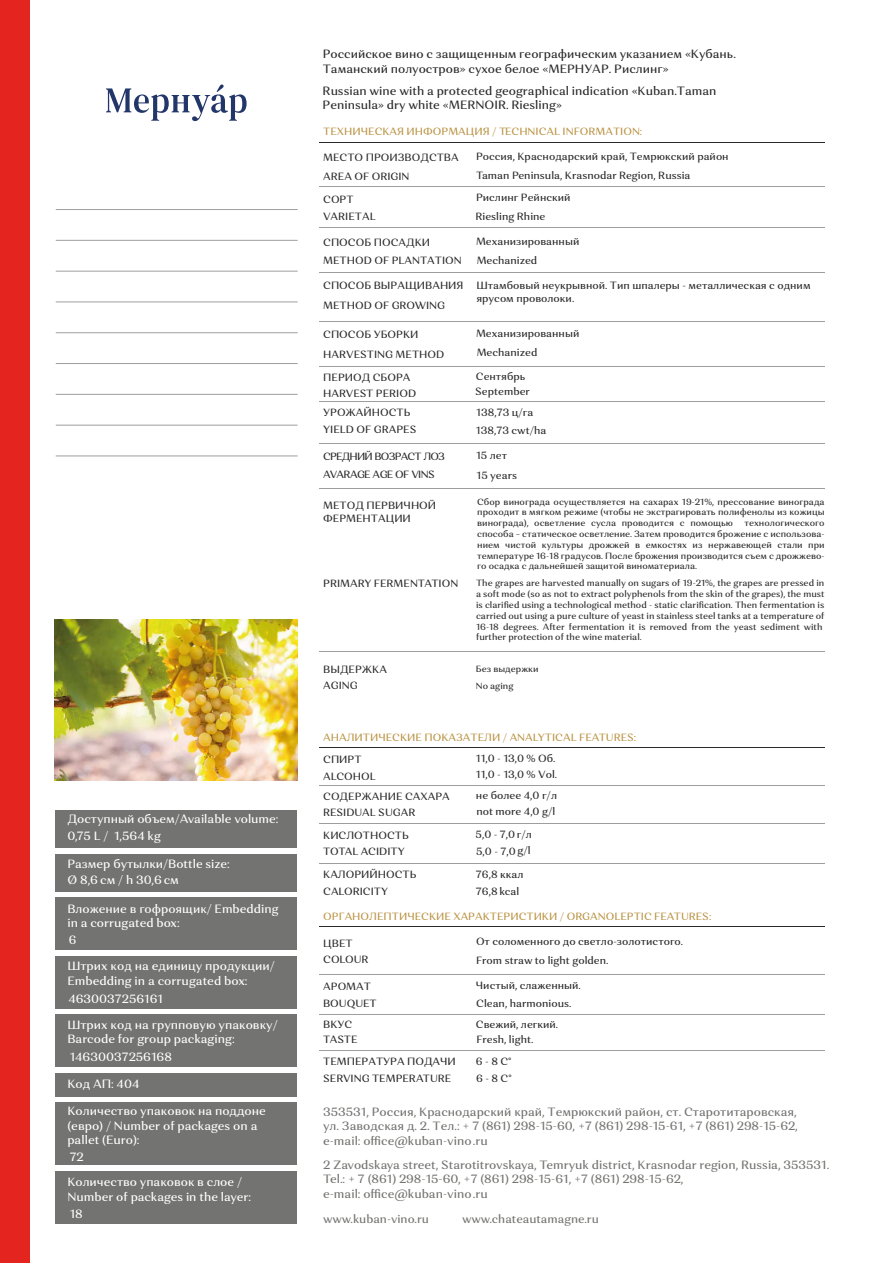
<style>
.page{position:relative;width:893px;height:1263px;background:#fff}
.page>*{position:absolute;margin:0;border:0;box-sizing:border-box;transform-origin:0 0}
.t1{font:500 12px/14.5px "Orchidea Pro";color:#fff}
.t2{font:500 12px/14.5px "Orchidea Pro";color:#737371;text-align:justify}
.t3{font:500 12px/14.4px "Orchidea Pro";color:#2b2929}
.t4{font:500 11.7px "Orchidea Pro";color:#737371}
.t5{font:500 10.5px/16.6px "Orchidea Pro";color:#2b2929}
.t6{font:500 10.5px "Orchidea Pro";color:#bb9444}
.t7{font:500 10.5px/18.5px "Orchidea Pro";letter-spacing:-.08em;color:#2b2929}
.t8{font:500 9px/10.8px "Orchidea Pro";color:#2b2929}
</style>
<div class="page">
<div style="left:0;top:0;width:30px;height:1263px;background:#e4241f"></div>
<hr style="left:319px;top:651px;width:505px;height:1px;background:#9f9e9e">
<hr style="left:319px;top:142px;width:505px;height:1px;background:#2b2929">
<hr style="left:319px;top:227px;width:505px;height:1px;background:#9f9e9e">
<hr style="left:319px;top:272px;width:505px;height:1px;background:#9f9e9e">
<hr style="left:319px;top:321px;width:505px;height:1px;background:#9f9e9e">
<hr style="left:319px;top:366px;width:505px;height:1px;background:#9f9e9e">
<hr style="left:319px;top:443px;width:505px;height:1px;background:#9f9e9e">
<hr style="left:319px;top:186px;width:505px;height:1px;background:#9f9e9e">
<hr style="left:319px;top:488px;width:505px;height:1px;background:#9f9e9e">
<hr style="left:319px;top:401px;width:505px;height:1px;background:#9f9e9e">
<hr style="left:319px;top:747px;width:505px;height:1px;background:#2b2929">
<hr style="left:319px;top:823px;width:505px;height:1px;background:#9f9e9e">
<hr style="left:319px;top:863px;width:505px;height:1px;background:#9f9e9e">
<hr style="left:319px;top:785px;width:505px;height:1px;background:#9f9e9e">
<hr style="left:319px;top:926px;width:505px;height:1px;background:#2b2929">
<hr style="left:319px;top:1014px;width:505px;height:1px;background:#9f9e9e">
<hr style="left:319px;top:1050px;width:505px;height:1px;background:#9f9e9e">
<hr style="left:319px;top:974px;width:505px;height:1px;background:#9f9e9e">
<div style="left:55px;top:810px;width:241px;height:37px;background:#737371"></div>
<div style="left:55px;top:898px;width:241px;height:52px;background:#737371"></div>
<div style="left:55px;top:956px;width:241px;height:52px;background:#737371"></div>
<div style="left:55px;top:1014px;width:241px;height:52px;background:#737371"></div>
<div style="left:55px;top:1073px;width:241px;height:23px;background:#737371"></div>
<div style="left:55px;top:1102px;width:241px;height:63px;background:#737371"></div>
<div style="left:55px;top:1171px;width:241px;height:53px;background:#737371"></div>
<hr style="left:56px;top:209px;width:242px;height:1px;background:#9f9e9e">
<hr style="left:56px;top:240px;width:242px;height:1px;background:#9f9e9e">
<hr style="left:56px;top:271px;width:242px;height:1px;background:#9f9e9e">
<hr style="left:56px;top:301px;width:242px;height:1px;background:#9f9e9e">
<hr style="left:56px;top:332px;width:242px;height:1px;background:#9f9e9e">
<hr style="left:56px;top:363px;width:242px;height:1px;background:#9f9e9e">
<hr style="left:56px;top:394px;width:242px;height:1px;background:#9f9e9e">
<hr style="left:56px;top:425px;width:242px;height:1px;background:#9f9e9e">
<hr style="left:56px;top:455px;width:242px;height:1px;background:#9f9e9e">
<div style="left:55px;top:854px;width:241px;height:37px;background:#737371"></div>
<img style="left:55px;top:619px;width:242px;height:161px">
<svg style="left:106px;top:85px;width:141px;height:36px"></svg>
<p class="t1" style="left:67px;top:811px;width:213px;line-height:16.8px">Доступный объем/Available volume:<br>0,75 L / 1,564 kg</p>
<p class="t1" style="left:67px;top:856px;width:164px;line-height:15.8px">Размер бутылки/Bottle size:<br>Ø 8,6 см / h 30,6 см</p>
<p class="t1" style="left:67px;top:901px;width:213px">Вложение в гофроящик/ Embedding in a corrugated box:</p>
<p class="t1" style="left:67px;top:926px;width:209px;line-height:26.4px">6<br>Штрих код на единицу продукции/</p>
<p class="t1" style="left:67px;top:972px;width:182px;line-height:17.9px">Embedding in a corrugated box:<br>4630037256161</p>
<p class="t1" style="left:67px;top:1017px;width:212px">Штрих код на групповую упаковку/<br>Barcode for group packaging:</p>
<p class="t1" style="left:70px;top:1050px;width:104px">14630037256168</p>
<p class="t1" style="left:67px;top:1076px;width:74px">Код АП: 404</p>
<p class="t1" style="left:67px;top:1103px;width:200px">Количество упаковок на поддоне (евро) / Number of packages on a pallet (Euro):</p>
<p class="t1" style="left:67px;top:1144px;width:176px;line-height:24.9px">72<br>Количество упаковок в слое /</p>
<p class="t1" style="left:67px;top:1188px;width:185px;line-height:17.1px">Number of packages in the layer:<br>18</p>
<p class="t3" style="left:323px;top:47px;width:415px">Российское вино с защищенным географическим указанием «Кубань.<br>Таманский полуостров» сухое белое «МЕРНУАР. Рислинг»</p>
<p class="t3" style="left:323px;top:83px;width:395px">Russian wine with a protected geographical indication «Kuban.Taman<br>Peninsula» dry white «MERNOIR. Riesling»</p>
<p class="t6" style="left:323px;top:125px;width:320px">ТЕХНИЧЕСКАЯ ИНФОРМАЦИЯ / TECHNICAL INFORMATION:</p>
<p class="t5" style="left:323px;top:148px;width:137px;line-height:19.2px">МЕСТО ПРОИЗВОДСТВА<br>AREA OF ORIGIN</p>
<p class="t5" style="left:476px;top:148px;width:254px">Россия, Краснодарский край, Темрюкский район</p>
<p class="t5" style="left:476px;top:167px;width:216px">Taman Peninsula, Krasnodar Region, Russia</p>
<p class="t5" style="left:323px;top:190px;width:54px;line-height:17.4px">СОРТ<br>VARIETAL</p>
<p class="t5" style="left:476px;top:189px;width:96px">Рислинг Рейнский</p>
<p class="t5" style="left:475px;top:208px;width:72px">Riesling Rhine</p>
<p class="t5" style="left:323px;top:234px;width:140px;line-height:17.7px">СПОСОБ ПОСАДКИ<br>METHOD OF PLANTATION</p>
<p class="t5" style="left:323px;top:275px;width:142px;line-height:20.1px">СПОСОБ ВЫРАЩИВАНИЯ<br>METHOD OF GROWING</p>
<p class="t5" style="left:323px;top:324px;width:123px;line-height:19.6px">СПОСОБ УБОРКИ<br>HARVESTING METHOD</p>
<p class="t5" style="left:323px;top:370px;width:95px;line-height:15.5px">ПЕРИОД СБОРА<br>HARVEST PERIOD</p>
<p class="t5" style="left:323px;top:405px;width:95px;line-height:16.2px">УРОЖАЙНОСТЬ<br>YIELD OF GRAPES</p>
<p class="t7" style="left:323px;top:447px;width:123px">СРЕДНИЙ ВОЗРАСТ ЛОЗ<br>AVARAGE AGE OF VINS</p>
<p class="t5" style="left:476px;top:233px;width:105px">Механизированный</p>
<p class="t5" style="left:477px;top:252px;width:62px">Mechanized</p>
<p class="t5" style="left:476px;top:279px;width:336px;line-height:12.6px">Штамбовый неукрывной. Тип шпалеры - металлическая с одним ярусом проволоки.</p>
<p class="t5" style="left:476px;top:323px;width:105px;line-height:19.5px">Механизированный<br>Mechanized</p>
<p class="t5" style="left:475px;top:369px;width:56px;line-height:14.7px">Сентябрь<br>September</p>
<p class="t5" style="left:476px;top:404px;width:59px">138,73 ц/га</p>
<p class="t5" style="left:476px;top:422px;width:72px">138,73 cwt/ha</p>
<p class="t5" style="left:476px;top:447px;width:33px">15 лет</p>
<p class="t5" style="left:476px;top:467px;width:42px">15 years</p>
<p class="t5" style="left:323px;top:498px;width:115px;line-height:13.5px">МЕТОД ПЕРВИЧНОЙ<br>ФЕРМЕНТАЦИИ</p>
<p class="t8" style="left:477px;top:496px;width:349px;text-align:justify">Сбор винограда осуществляется на сахарах 19-21%, прессование винограда проходит в мягком режиме (чтобы не экстрагировать полифенолы из кожицы винограда), осветление сусла проводится с помощью</p>
<p class="t8" style="left:477px;top:518px;width:349px;text-align:justify;text-indent:267px">технологического способа – статическое осветление. Затем проводится брожение с использова&shy;нием чистой культуры дрожжей в емкостях из нержавеющей стали при температуре 16-18 градусов. После брожения производится съем с дрожжево&shy;го осадка с дальнейшей защитой виноматериала.</p>
<p class="t5" style="left:323px;top:575px;width:137px">PRIMARY FERMENTATION</p>
<p class="t8" style="left:476px;top:578px;width:350px">The grapes are harvested manually on sugars of 19-21%, the grapes are pressed in a soft mode (so as not to extract polyphenols from the skin of the grapes), the must is clarified using a technological method - static clarification. Then fermentation is carried out using a pure culture of yeast in stainless steel tanks at a temperature of 16-18 degrees. After fermentation it is removed from the yeast sediment with further protection of the wine material.</p>
<p class="t5" style="left:323px;top:661px;width:65px;line-height:16.2px">ВЫДЕРЖКА<br>AGING</p>
<p class="t8" style="left:476px;top:661px;width:64px;line-height:16.8px">Без выдержки<br>No aging</p>
<p class="t6" style="left:323px;top:730px;width:314px">АНАЛИТИЧЕСКИЕ ПОКАЗАТЕЛИ / ANALYTICAL FEATURES:</p>
<p class="t5" style="left:323px;top:752px;width:54px;line-height:16.2px">СПИРТ<br>ALCOHOL</p>
<p class="t5" style="left:476px;top:749px;width:83px">11,0 - 13,0 % Об.<br>11,0 - 13,0 % Vol.</p>
<p class="t5" style="left:323px;top:789px;width:128px;line-height:15.8px">СОДЕРЖАНИЕ САХАРА<br>RESIDUAL SUGAR</p>
<p class="t5" style="left:323px;top:828px;width:87px;line-height:15.6px">КИСЛОТНОСТЬ<br>TOTAL ACIDITY</p>
<p class="t5" style="left:323px;top:866px;width:95px">КАЛОРИЙНОСТЬ<br>CALORICITY</p>
<p class="t5" style="left:476px;top:787px;width:83px;line-height:15.9px">не более 4,0 г/л not more 4,0 g/l</p>
<p class="t5" style="left:476px;top:826px;width:58px">5,0 - 7,0 г/л</p>
<p class="t5" style="left:476px;top:865px;width:49px">76,8 ккал</p>
<p class="t5" style="left:476px;top:843px;width:56px">5,0 - 7,0 g/l</p>
<p class="t5" style="left:476px;top:882px;width:45px">76,8 kcal</p>
<p class="t6" style="left:323px;top:909px;width:390px">ОРГАНОЛЕПТИЧЕСКИЕ ХАРАКТЕРИСТИКИ / ORGANOLEPTIC FEATURES:</p>
<p class="t5" style="left:323px;top:935px;width:47px">ЦВЕТ<br>COLOUR</p>
<p class="t5" style="left:476px;top:932px;width:209px;line-height:19px">От соломенного до светло-золотистого.<br>From straw to light golden.</p>
<p class="t5" style="left:323px;top:978px;width:55px">АРОМАТ<br>BOUQUET</p>
<p class="t5" style="left:323px;top:1017px;width:36px;line-height:15.3px">ВКУС<br>TASTE</p>
<p class="t5" style="left:323px;top:1053px;width:134px">ТЕМПЕРАТУРА ПОДАЧИ<br>SERVING TEMPERATURE</p>
<p class="t5" style="left:476px;top:976px;width:106px;line-height:18.3px">Чистый, слаженный.<br>Clean, harmonious.</p>
<p class="t5" style="left:476px;top:1031px;width:58px">Fresh, light.</p>
<p class="t5" style="left:476px;top:1016px;width:84px">Свежий, легкий.</p>
<p class="t5" style="left:476px;top:1053px;width:37px">6 - 8 С°<br>6 - 8 С°</p>
<p class="t2" style="left:323px;top:1104px;width:476px">353531, Россия, Краснодарский край, Темрюкский район, ст. Старотитаровская, ул. Заводская д. 2. Тел.: + 7 (861) 298-15-60, +7 (861) 298-15-61, +7 (861) 298-15-62, e-mail: office@kuban-vino.ru</p>
<p class="t2" style="left:323px;top:1157px;width:508px;text-align:left">2 Zavodskaya street, Starotitrovskaya, Temryuk district, Krasnodar region, Russia, 353531.<br>Tel.: + 7 (861) 298-15-60, +7 (861) 298-15-61, +7 (861) 298-15-62,<br>e-mail: office@kuban-vino.ru</p>
<p class="t4" style="left:323px;top:1212px;width:107px">www.kuban-vino.ru</p>
<p class="t4" style="left:462px;top:1212px;width:138px">www.chateautamagne.ru</p>
</div>
